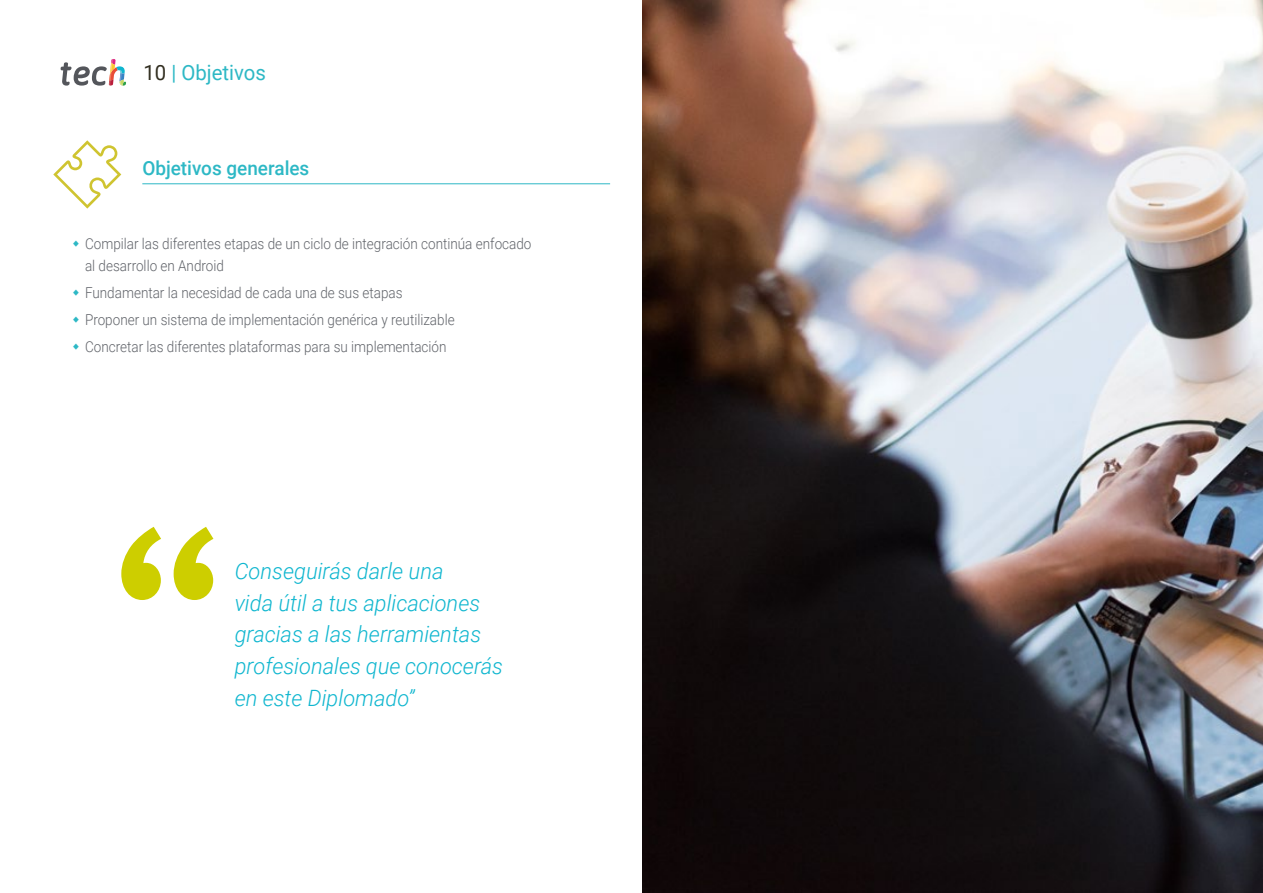
<style>
.page{position:relative;width:1263px;height:893px;background:#fff}
.page>*{position:absolute;margin:0;border:0;box-sizing:border-box;transform-origin:0 0}
.t1{font:italic 300 22.5px/31.5px "Roboto";color:#0fb6cf}
.t2{font:21px "Roboto";color:#2db8c5}
.t3{font:500 19.5px "Roboto";color:#2db8c5}
.t4{font:300 15px/26.7px "Roboto";color:#61646a;scale:.9 1}
.s1{color:#312e20}
</style>
<div class="page">
<svg style="left:53px;top:140px;width:68px;height:69px"></svg>
<img style="left:642px;top:0;width:621px;height:893px">
<svg style="left:61px;top:59px;width:65px;height:27px"></svg>
<svg style="left:121px;top:527px;width:92px;height:73px"></svg>
<hr style="left:142px;top:183px;width:468px;height:1px;background:#2db8c5">
<h2 class="t2" style="left:144px;top:57px;width:124px"><span class="s1">10</span> | Objetivos</h2>
<h3 class="t3" style="left:142px;top:155px;width:169px">Objetivos generales</h3>
<p class="t4" style="left:85px;top:232px;width:497px;line-height:22.5px">Compilar las diferentes etapas de un ciclo de integración continúa enfocado al desarrollo en Android</p>
<p class="t4" style="left:85px;top:279px;width:412px">Fundamentar la necesidad de cada una de sus etapas<br>Proponer un sistema de implementación genérica y reutilizable<br>Concretar las diferentes plataformas para su implementación</p>
<h1 class="t1" style="left:235px;top:555px;width:270px">Conseguirás darle una<br>vida útil a tus aplicaciones gracias a las herramientas profesionales que conocerás en este Diplomado”</h1>
</div>
